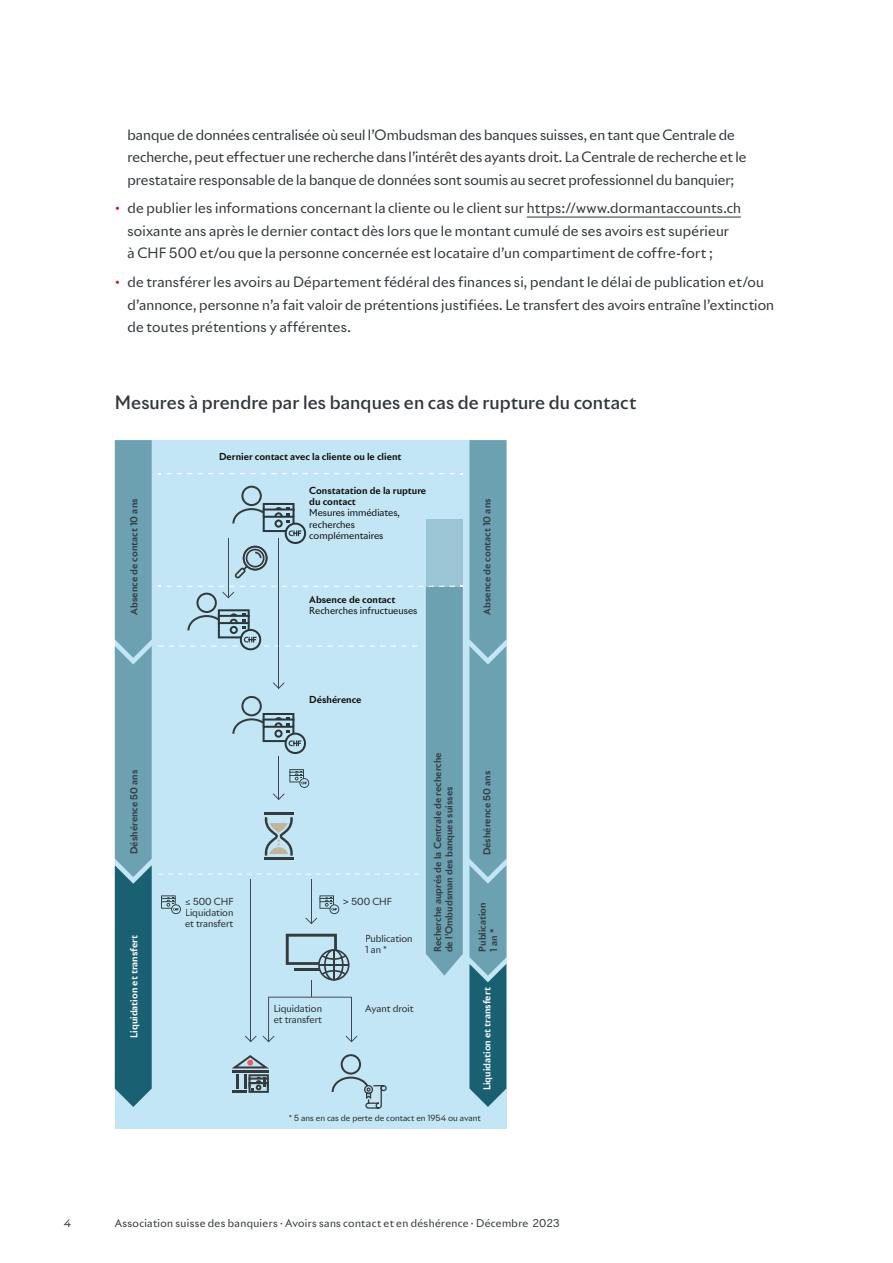
<style>
.page{position:relative;width:893px;height:1263px;background:#fff}
.page>*{position:absolute;margin:0;border:0;box-sizing:border-box;transform-origin:0 0}
.t1{font:500 18px "Riviera Nights";letter-spacing:.005em;color:#30383b}
.t2{font:13.8px/22.5px "Riviera Nights";letter-spacing:.01em;color:#30383b}
.t3{font:10.5px "Riviera Nights";letter-spacing:.035em;color:#30383b}
.t4{font:700 9.45px/11.4px "Riviera Nights";color:#363d43}
.t5{font:700 9.45px/11.4px "Riviera Nights";color:#12100b}
.t6{font:9.45px/11.4px "Riviera Nights";color:#292d2d}
.t7{font:9.45px/11.4px "Riviera Nights";color:#12100b}
.t8{font:700 9.45px "Riviera Nights";color:#fff}
.t9{font:8.25px "Riviera Nights";color:#292d2d}
.s1{font-size:21px;color:#e30613}
.s2{font-family:"Myriad Pro"}
</style>
<div class="page">
<hr style="left:527px;top:217px;width:214px;height:1px;background:#30383b">
<div style="left:115px;top:440px;width:391px;height:689px;background:#c3e6f6"></div>
<svg style="left:469px;top:440px;width:37px;height:667px;background:#6098a9"></svg>
<svg style="left:115px;top:440px;width:37px;height:667px;background:#538d9e"></svg>
<svg style="left:158px;top:473px;width:76px;height:1px"></svg>
<svg style="left:332px;top:1054px;width:55px;height:55px"></svg>
<hr style="left:232px;top:1070px;width:37px;height:2px;background:#353b3d">
<svg style="left:232px;top:1055px;width:36px;height:13px"></svg>
<svg style="left:232px;top:1074px;width:37px;height:19px"></svg>
<svg style="left:158px;top:486px;width:305px;height:556px"></svg>
<p class="t2" style="left:128px;top:123px;width:620px">banque de données centralisée où seul l’Ombudsman des banques suisses, en tant que Centrale de recherche, peut effectuer une recherche dans l’intérêt des ayants droit. La Centrale de recherche et le prestataire responsable de la banque de données sont soumis au secret professionnel du banquier;</p>
<p class="t2" style="left:128px;top:197px;width:615px;text-indent:-13px"><span class="s1">·</span> de publier les informations concernant la cliente ou le client sur https://www.dormantaccounts.ch soixante ans après le dernier contact dès lors que le montant cumulé de ses avoirs est supérieur<br>à CHF 500 et/ou que la personne concernée est locataire d’un compartiment de coffre-fort ;</p>
<p class="t2" style="left:128px;top:271px;width:648px;text-indent:-13px"><span class="s1">·</span> de transférer les avoirs au Département fédéral des finances si, pendant le délai de publication et/ou d’annonce, personne n’a fait valoir de prétentions justifiées. Le transfert des avoirs entraîne l’extinction de toutes prétentions y afférentes.</p>
<h1 class="t1" style="left:115px;top:391px;width:523px">Mesures à prendre par les banques en cas de rupture du contact</h1>
<p class="t4" style="left:128px;top:614px;width:118px;rotate:-90deg">Absence de contact 10 ans</p>
<p class="t4" style="left:128px;top:854px;width:86px;rotate:-90deg">Déshérence 50 ans</p>
<p class="t8" style="left:128px;top:1038px;width:104px;rotate:-90deg">Liquidation et transfert</p>
<p class="t5" style="left:219px;top:451px;width:184px">Dernier contact avec la cliente ou le client</p>
<p class="t5" style="left:309px;top:484px;width:118px">Constatation de la rupture du contact</p>
<p class="t7" style="left:309px;top:507px;width:92px">Mesures immédiates, recherches complémentaires</p>
<p class="t5" style="left:309px;top:594px;width:88px">Absence de contact</p>
<p class="t7" style="left:309px;top:605px;width:110px">Recherches infructueuses</p>
<p class="t4" style="left:481px;top:614px;width:118px;rotate:-90deg">Absence de contact 10 ans</p>
<p class="t5" style="left:309px;top:694px;width:54px">Déshérence</p>
<p class="t6" style="left:185px;top:895px;width:50px"><span class="s2">≤</span> 500 CHF</p>
<p class="t6" style="left:343px;top:895px;width:51px">&gt; 500 CHF</p>
<p class="t6" style="left:185px;top:907px;width:50px">Liquidation et transfert</p>
<p class="t6" style="left:365px;top:932px;width:49px">Publication<br>1 an *</p>
<p class="t4" style="left:432px;top:952px;width:201px;rotate:-90deg">Recherche auprés de la Centrale de recherche de lʼOmbudsman des banques suisses</p>
<p class="t6" style="left:274px;top:1003px;width:50px">Liquidation</p>
<p class="t6" style="left:365px;top:1003px;width:50px">Ayant droit</p>
<p class="t6" style="left:274px;top:1014px;width:50px">et transfert</p>
<p class="t4" style="left:481px;top:855px;width:86px;rotate:-90deg">Déshérence 50 ans</p>
<p class="t4" style="left:476px;top:952px;width:51px;rotate:-90deg">Publication<br>1 an *</p>
<p class="t8" style="left:481px;top:1090px;width:104px;rotate:-90deg">Liquidation et transfert</p>
<p class="t9" style="left:289px;top:1113px;width:194px">* 5 ans en cas de perte de contact en 1954 ou avant</p>
<p class="t3" style="left:64px;top:1217px;width:9px">4</p>
<p class="t3" style="left:115px;top:1217px;width:446px">Association suisse des banquiers · Avoirs sans contact et en déshérence · Décembre 2023</p>
</div>
